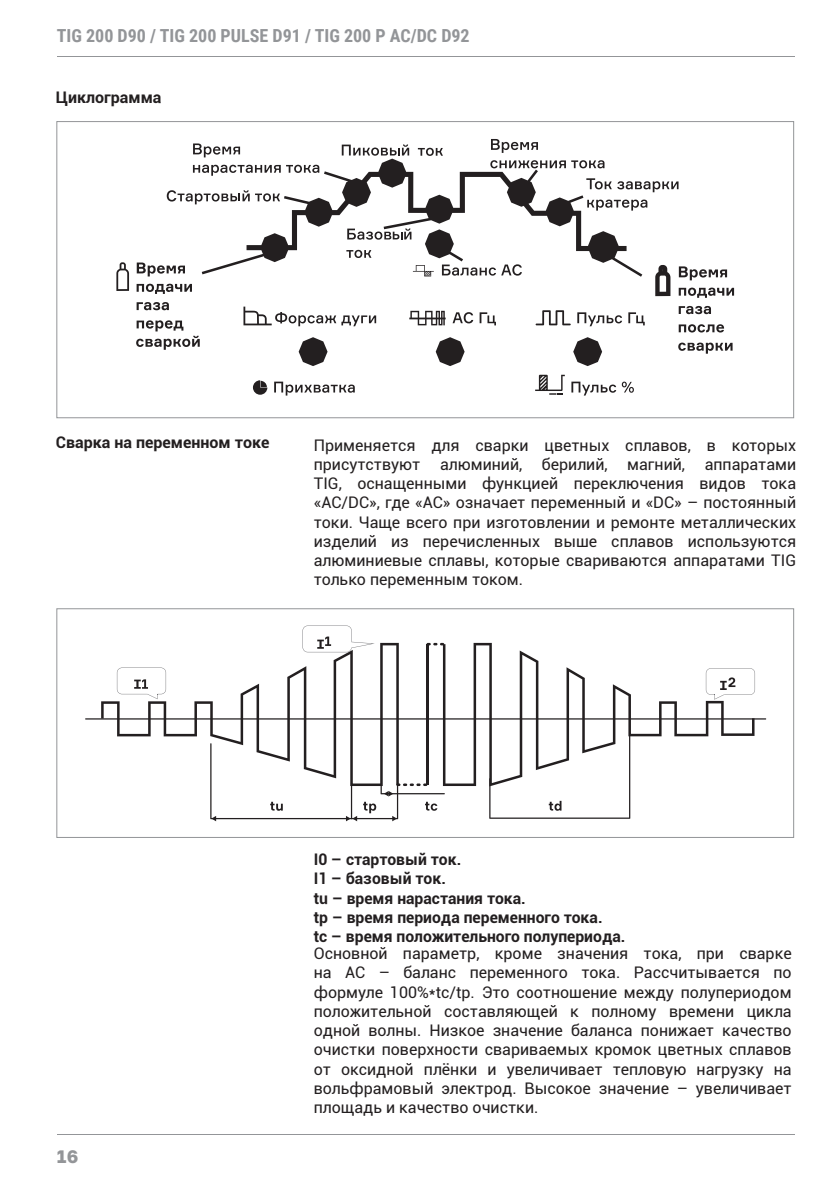
<style>
.page{position:relative;width:840px;height:1191px;background:#fff}
.page>*{position:absolute;margin:0;border:0;box-sizing:border-box;transform-origin:0 0}
.t1{font:700 18px "Roboto Condensed";color:#939598}
.t2{font:900 18px "Formular";color:#939598}
.Основной_текст{font:16px/19.2px "Roboto";color:#231f20;text-align:justify}
.Основной_текст-2{font:700 16px "Roboto";color:#231f20}
</style>
<div class="page">
<hr style="left:57px;top:56px;width:737px;height:1px;background:#939598">
<hr style="left:57px;top:1134px;width:737px;height:1px;background:#939598">
<svg style="left:298px;top:337px;width:29px;height:29px"></svg>
<svg style="left:435px;top:337px;width:29px;height:29px"></svg>
<svg style="left:573px;top:337px;width:28px;height:29px"></svg>
<svg style="left:202px;top:159px;width:440px;height:118px"></svg>
<svg style="left:167px;top:190px;width:82px;height:14px"></svg>
<svg style="left:255px;top:193px;width:25px;height:8px"></svg>
<svg style="left:193px;top:143px;width:47px;height:14px"></svg>
<svg style="left:193px;top:165px;width:87px;height:11px"></svg>
<svg style="left:286px;top:165px;width:33px;height:8px"></svg>
<svg style="left:501px;top:264px;width:20px;height:12px"></svg>
<svg style="left:586px;top:178px;width:25px;height:11px"></svg>
<svg style="left:617px;top:181px;width:61px;height:11px"></svg>
<svg style="left:587px;top:200px;width:60px;height:11px"></svg>
<svg style="left:341px;top:144px;width:68px;height:12px"></svg>
<svg style="left:417px;top:148px;width:25px;height:8px"></svg>
<svg style="left:491px;top:139px;width:46px;height:14px"></svg>
<svg style="left:490px;top:160px;width:75px;height:8px"></svg>
<svg style="left:571px;top:160px;width:33px;height:8px"></svg>
<svg style="left:409px;top:311px;width:36px;height:14px"></svg>
<svg style="left:535px;top:310px;width:35px;height:15px"></svg>
<svg style="left:243px;top:306px;width:133px;height:20px"></svg>
<svg style="left:452px;top:312px;width:21px;height:11px"></svg>
<svg style="left:479px;top:312px;width:16px;height:13px"></svg>
<svg style="left:577px;top:312px;width:44px;height:14px"></svg>
<svg style="left:628px;top:312px;width:16px;height:13px"></svg>
<svg style="left:535px;top:375px;width:29px;height:20px"></svg>
<svg style="left:274px;top:381px;width:80px;height:14px"></svg>
<svg style="left:571px;top:381px;width:62px;height:14px"></svg>
<svg style="left:253px;top:380px;width:14px;height:15px"></svg>
<svg style="left:655px;top:265px;width:15px;height:31px"></svg>
<svg style="left:678px;top:266px;width:48px;height:14px"></svg>
<svg style="left:678px;top:288px;width:55px;height:10px"></svg>
<svg style="left:678px;top:306px;width:32px;height:8px"></svg>
<svg style="left:678px;top:324px;width:45px;height:8px"></svg>
<svg style="left:678px;top:342px;width:54px;height:12px"></svg>
<svg style="left:116px;top:262px;width:13px;height:29px"></svg>
<svg style="left:137px;top:262px;width:48px;height:14px"></svg>
<svg style="left:136px;top:284px;width:56px;height:10px"></svg>
<svg style="left:136px;top:302px;width:33px;height:8px"></svg>
<svg style="left:136px;top:320px;width:64px;height:30px"></svg>
<div style="left:56px;top:608px;width:737px;height:230px;border:1px solid #939598"></div>
<svg style="left:101px;top:643px;width:297px;height:100px"></svg>
<hr style="left:426px;top:644px;width:3px;height:140px;background:#231f20">
<svg style="left:442px;top:643px;width:312px;height:143px"></svg>
<svg style="left:426px;top:643px;width:18px;height:2px"></svg>
<hr style="left:85px;top:718px;width:680px;height:1px;background:#231f20">
<svg style="left:210px;top:743px;width:234px;height:78px"></svg>
<svg style="left:489px;top:733px;width:141px;height:86px"></svg>
<svg style="left:302px;top:625px;width:72px;height:27px"></svg>
<svg style="left:117px;top:667px;width:49px;height:32px"></svg>
<svg style="left:705px;top:668px;width:49px;height:31px"></svg>
<svg style="left:346px;top:228px;width:149px;height:48px"></svg>
<p class="t1" style="left:57px;top:23px;width:414px">TIG 200 D90 / TIG 200 PULSE D91 / TIG 200 P AC/DC D92</p>
<p class="Основной_текст-2" style="left:56px;top:86px;width:107px">Циклограмма</p>
<p class="Основной_текст-2" style="left:56px;top:431px;width:215px">Сварка на переменном токе</p>
<p class="Основной_текст" style="left:313px;top:435px;width:483px">Применяется для сварки цветных сплавов, в которых присутствуют алюминий, берилий, магний, аппаратами TIG, оснащенными функцией переключения видов тока «AC/DC», где «АС» означает переменный и «DC» – постоянный токи. Чаще всего при изготовлении и ремонте металлических изделий из перечисленных выше сплавов используются алюминиевые сплавы, которые свариваются аппаратами TIG только переменным током.</p>
<p class="t2" style="left:57px;top:1145px;width:23px">16</p>
<p class="Основной_текст-2" style="left:313px;top:848px;width:149px">I0 – стартовый ток.</p>
<p class="Основной_текст-2" style="left:313px;top:867px;width:134px">I1 – базовый ток.</p>
<p class="Основной_текст-2" style="left:313px;top:886px;width:213px">tu – время нарастания тока.</p>
<p class="Основной_текст-2" style="left:313px;top:906px;width:290px">tp – время периода переменного тока.</p>
<p class="Основной_текст-2" style="left:313px;top:925px;width:313px">tc – время положительного полупериода.</p>
<p class="Основной_текст" style="left:313px;top:943px;width:479px">Основной параметр, кроме значения тока, при сварке на AC – баланс переменного тока. Рассчитывается по формуле 100%*tc/tp. Это соотношение между полупериодом положительной составляющей к полному времени цикла одной волны. Низкое значение баланса понижает качество очистки поверхности свариваемых кромок цветных сплавов от оксидной плёнки и увеличивает тепловую нагрузку на вольфрамовый электрод. Высокое значение – увеличивает площадь и качество очистки.</p>
</div>
